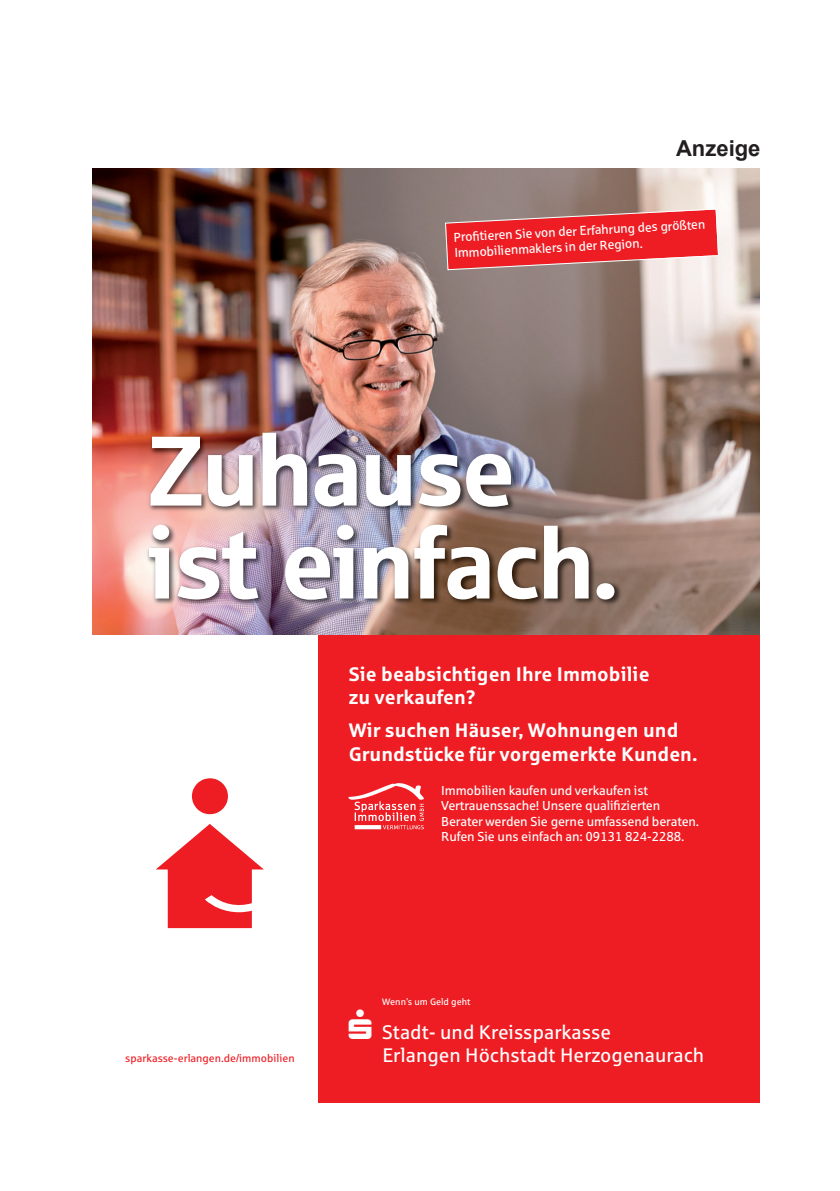
<style>
.page{position:relative;width:840px;height:1191px;background:#fff}
.page>*{position:absolute;margin:0;border:0;box-sizing:border-box;transform-origin:0 0}
.t1{font:99px/93px "Sparkasse Head";color:#fff}
.t2{font:700 22px "Arial";color:#231f20}
.t3{font:700 19.6px/23.4px "Sparkasse Rg";color:#fff}
.t4{font:19.6px/22.8px "Sparkasse Rg";color:#fff}
.t5{font:13px/15.6px "Sparkasse Rg";letter-spacing:-.01em;color:#fff}
.t6{font:10.8px "Sparkasse Rg";color:#ee1d23}
.t7{font:9.4px "Sparkasse Rg";color:#fff}
</style>
<div class="page">
<img style="left:93px;top:168px;width:665px;height:467px">
<img style="left:125px;top:202px;width:623px;height:429px">
<div style="left:318px;top:635px;width:440px;height:467px;background:#ee1d23"></div>
<svg style="left:156px;top:778px;width:108px;height:150px"></svg>
<svg style="left:444px;top:208px;width:275px;height:63px;background:#dd4548"></svg>
<img style="left:348px;top:783px;width:75px;height:47px">
<h2 class="t2" style="left:675px;top:134px;width:86px">Anzeige</h2>
<p class="t5" style="left:453px;top:229px;width:253px;rotate:-3deg">Profi tieren Sie von der Erfahrung des größten<br>Immobilienmaklers in der Region.</p>
<h1 class="t1" style="left:149px;top:421px;width:470px">Zuhause ist einfach.</h1>
<h3 class="t3" style="left:348px;top:661px;width:302px">Sie beabsichtigen Ihre Immobilie zu verkaufen?</h3>
<h3 class="t3" style="left:348px;top:718px;width:350px">Wir suchen Häuser, Wohnungen und<br>Grundstücke für vorgemerkte Kunden.</h3>
<p class="t5" style="left:441px;top:782px;width:259px">Immobilien kaufen und verkaufen ist Vertrauens sache! Unsere qualifizierten Berater werden Sie gerne umfassend beraten.<br>Rufen Sie uns einfach an: 09131 824-2288.</p>
<p class="t6" style="left:125px;top:1052px;width:171px">sparkasse-erlangen.de/immobilien</p>
<p class="t7" style="left:382px;top:996px;width:90px">Wenn’s um Geld geht</p>
<h3 class="t4" style="left:382px;top:1020px;width:323px">Stadt- und Kreissparkasse<br>Erlangen Höchstadt Herzogenaurach</h3>
</div>
